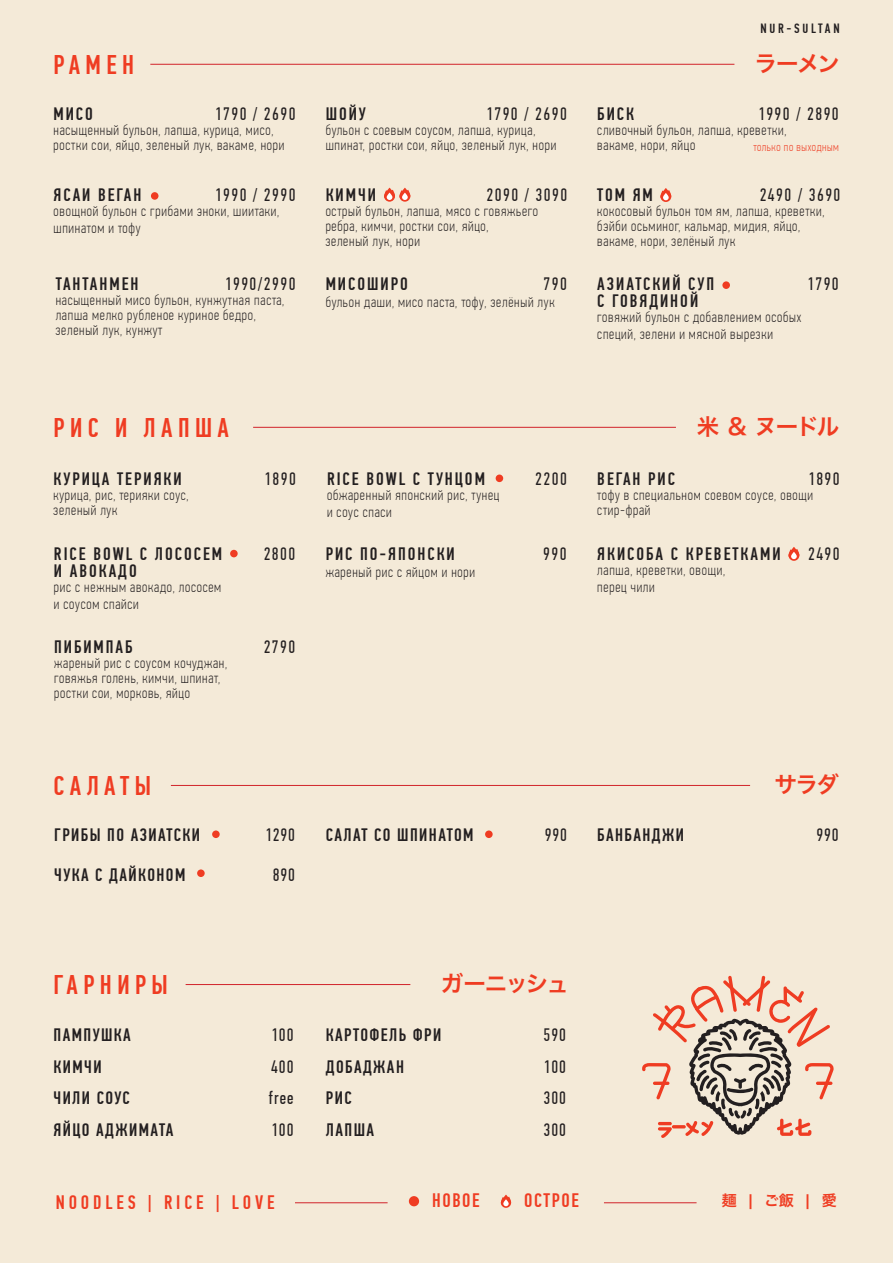
<style>
.page{position:relative;width:893px;height:1263px;background:#f4ead8}
.page>*{position:absolute;margin:0;border:0;box-sizing:border-box;transform-origin:0 0}
.t1{font:500 27px "PF Din Text Comp Pro";letter-spacing:.2em;color:#ef3c22}
.t2{font:22.5px "Hira Kaku Pro W6";letter-spacing:-.065em;color:#ef3c22}
.t3{font:500 19.5px "PF Din Text Comp Pro";letter-spacing:.2em;color:#ef3c22}
.t4{font:500 18px/16.6px "PF Din Text Comp Pro";letter-spacing:.11em;color:#231f20}
.t5{font:18px "PF Din Text Comp Pro";letter-spacing:.08em;color:#231f20}
.t6{font:500 18px "PF Din Text Comp Pro";letter-spacing:.08em;color:#231f20}
.t7{font:100 15px/15px "PF Din Text Comp Pro";letter-spacing:.05em;color:#231f20}
.t8{font:15px "Hira Kaku Pro W6";color:#ef3c22}
.t9{font:500 13.5px "PF Din Text Comp Pro";letter-spacing:.2em;color:#231f20}
.t10{font:100 12.15px "PF Din Text Comp Pro";letter-spacing:.05em;color:#ef3c22}
</style>
<div class="page">
<svg style="left:384px;top:188px;width:11px;height:14px"></svg>
<svg style="left:399px;top:188px;width:11px;height:14px"></svg>
<svg style="left:384px;top:190px;width:27px;height:10px"></svg>
<div style="left:402px;top:193px;width:6px;height:7px;background:#fff;border-radius:3px"></div>
<svg style="left:660px;top:188px;width:11px;height:14px"></svg>
<svg style="left:660px;top:190px;width:12px;height:10px"></svg>
<svg style="left:663px;top:193px;width:6px;height:7px"></svg>
<hr style="left:150px;top:64px;width:584px;height:1px;background:#d1232a">
<div style="left:722px;top:281px;width:8px;height:8px;background:#ef3c22;border-radius:50%"></div>
<div style="left:151px;top:192px;width:7px;height:8px;background:#ef3c22;border-radius:50%"></div>
<hr style="left:253px;top:427px;width:423px;height:1px;background:#d1232a">
<hr style="left:171px;top:785px;width:579px;height:1px;background:#d1232a">
<svg style="left:788px;top:547px;width:11px;height:14px"></svg>
<svg style="left:788px;top:549px;width:12px;height:10px"></svg>
<div style="left:791px;top:552px;width:6px;height:7px;background:#fff;border-radius:3px"></div>
<div style="left:230px;top:550px;width:8px;height:7px;background:#ef3c22;border-radius:50%"></div>
<div style="left:496px;top:474px;width:7px;height:8px;background:#ef3c22;border-radius:50%"></div>
<hr style="left:295px;top:1202px;width:93px;height:1px;background:#d1232a">
<hr style="left:604px;top:1202px;width:93px;height:1px;background:#d1232a">
<div style="left:409px;top:1196px;width:10px;height:10px;background:#ef3c22;border-radius:50%"></div>
<svg style="left:501px;top:1194px;width:10px;height:14px"></svg>
<svg style="left:500px;top:1196px;width:11px;height:10px"></svg>
<svg style="left:503px;top:1199px;width:6px;height:7px"></svg>
<div style="left:212px;top:830px;width:8px;height:8px;background:#ef3c22;border-radius:50%"></div>
<div style="left:197px;top:869px;width:8px;height:8px;background:#ef3c22;border-radius:50%"></div>
<div style="left:485px;top:830px;width:8px;height:8px;background:#ef3c22;border-radius:50%"></div>
<hr style="left:186px;top:984px;width:224px;height:1px;background:#d1232a">
<svg style="left:642px;top:976px;width:192px;height:162px;background:#dbc2b1"></svg>
<svg style="left:816px;top:1081px;width:16px;height:4px"></svg>
<p class="t9" style="left:761px;top:21px;width:81px">NUR-SULTAN</p>
<p class="t1" style="left:54px;top:49px;width:82px">РАМЕН</p>
<p class="t2" style="left:754px;top:43px;width:87px">ラーメン</p>
<p class="t4" style="left:597px;top:106px;width:38px">БИСК</p>
<p class="t7" style="left:597px;top:123px;width:191px">сливочный бульон, лапша, креветки, вакаме, нори, яйцо</p>
<p class="t4" style="left:326px;top:106px;width:42px">ШОЙУ</p>
<p class="t7" style="left:326px;top:123px;width:232px">бульон с соевым соусом, лапша, курица, шпинат, ростки сои, яйцо, зеленый лук, нори</p>
<p class="t5" style="left:215px;top:104px;width:82px">1790 / 2690</p>
<p class="t5" style="left:486px;top:104px;width:82px">1790 / 2690</p>
<p class="t5" style="left:758px;top:104px;width:82px">1990 / 2890</p>
<p class="t10" style="left:753px;top:140px;width:87px">только по выходным</p>
<p class="t4" style="left:54px;top:106px;width:41px">МИСО</p>
<p class="t7" style="left:54px;top:123px;width:232px">насыщенный бульон, лапша, курица, мисо, ростки сои, яйцо, зеленый лук, вакаме, нори</p>
<p class="t5" style="left:215px;top:185px;width:82px">1990 / 2990</p>
<p class="t4" style="left:54px;top:187px;width:89px">ЯСАИ ВЕГАН</p>
<p class="t7" style="left:54px;top:203px;width:227px;line-height:16.6px">овощной бульон с грибами эноки, шиитаки, шпинатом и тофу</p>
<p class="t5" style="left:487px;top:185px;width:82px">2090 / 3090</p>
<p class="t4" style="left:326px;top:187px;width:52px">КИМЧИ</p>
<p class="t7" style="left:326px;top:203px;width:214px">острый бульон, лапша, мясо с говяжьего ребра, кимчи, ростки сои, яйцо,<br>зеленый лук, нори</p>
<p class="t5" style="left:760px;top:185px;width:82px">2490 / 3690</p>
<p class="t4" style="left:597px;top:187px;width:57px">ТОМ ЯМ</p>
<p class="t7" style="left:597px;top:203px;width:229px">кокосовый бульон том ям, лапша, креветки, бэйби осьминог, кальмар, мидия, яйцо, вакаме, нори, зелёный лук</p>
<p class="t5" style="left:225px;top:274px;width:72px">1990/2990</p>
<p class="t4" style="left:56px;top:276px;width:84px">ТАНТАНМЕН</p>
<p class="t7" style="left:56px;top:293px;width:230px">насыщенный мисо бульон, кунжутная паста, лапша мелко рубленое куриное бедро, зеленый лук, кунжут</p>
<p class="t5" style="left:543px;top:274px;width:25px">790</p>
<p class="t4" style="left:597px;top:276px;width:118px">АЗИАТСКИЙ СУП<br>С ГОВЯДИНОЙ</p>
<p class="t7" style="left:597px;top:308px;width:205px;line-height:16.6px">говяжий бульон с добавлением особых специй, зелени и мясной вырезки</p>
<p class="t4" style="left:326px;top:276px;width:84px">МИСОШИРО</p>
<p class="t7" style="left:326px;top:294px;width:230px">бульон даши, мисо паста, тофу, зелёный лук</p>
<p class="t5" style="left:807px;top:274px;width:33px">1790</p>
<p class="t1" style="left:54px;top:412px;width:177px">РИС И ЛАПША</p>
<p class="t2" style="left:697px;top:406px;width:144px">米 &amp; ヌードル</p>
<p class="t4" style="left:54px;top:471px;width:130px">КУРИЦА ТЕРИЯКИ</p>
<p class="t7" style="left:54px;top:487px;width:137px">курица, рис, терияки соус, зеленый лук</p>
<p class="t5" style="left:264px;top:469px;width:33px">1890</p>
<p class="t4" style="left:327px;top:471px;width:159px">RICE BOWL С ТУНЦОМ</p>
<p class="t7" style="left:327px;top:486px;width:174px;line-height:16.6px">обжаренный японский рис, тунец и соус спаси</p>
<p class="t5" style="left:535px;top:469px;width:33px">2200</p>
<p class="t4" style="left:597px;top:471px;width:79px">ВЕГАН РИС</p>
<p class="t7" style="left:597px;top:487px;width:217px">тофу в специальном соевом соусе, овощи стир-фрай</p>
<p class="t5" style="left:808px;top:469px;width:33px">1890</p>
<p class="t4" style="left:54px;top:546px;width:170px">RICE BOWL С ЛОСОСЕМ<br>И АВОКАДО</p>
<p class="t7" style="left:54px;top:578px;width:169px;line-height:16.6px">рис с нежным авокадо, лососем и соусом спайси</p>
<p class="t5" style="left:264px;top:544px;width:33px">2800</p>
<p class="t4" style="left:326px;top:546px;width:131px">РИС ПО-ЯПОНСКИ</p>
<p class="t7" style="left:326px;top:564px;width:151px">жареный рис с яйцом и нори</p>
<p class="t5" style="left:543px;top:544px;width:25px">990</p>
<p class="t4" style="left:597px;top:546px;width:185px">ЯКИСОБА С КРЕВЕТКАМИ</p>
<p class="t7" style="left:597px;top:562px;width:129px;line-height:16.6px">лапша, креветки, овощи, перец чили</p>
<p class="t5" style="left:808px;top:544px;width:33px">2490</p>
<p class="t4" style="left:54px;top:638px;width:80px">ПИБИМПАБ</p>
<p class="t7" style="left:54px;top:655px;width:174px">жареный рис с соусом кочуджан, говяжья голень, кимчи, шпинат, ростки сои, морковь, яйцо</p>
<p class="t5" style="left:264px;top:636px;width:33px">2790</p>
<p class="t1" style="left:54px;top:770px;width:99px">САЛАТЫ</p>
<p class="t2" style="left:774px;top:764px;width:66px">サラダ</p>
<p class="t6" style="left:54px;top:824px;width:147px">ГРИБЫ ПО АЗИАТСКИ</p>
<p class="t5" style="left:265px;top:824px;width:32px">1290</p>
<p class="t6" style="left:326px;top:824px;width:149px">САЛАТ СО ШПИНАТОМ</p>
<p class="t5" style="left:545px;top:824px;width:24px">990</p>
<p class="t6" style="left:597px;top:824px;width:88px">БАНБАНДЖИ</p>
<p class="t5" style="left:816px;top:824px;width:24px">990</p>
<p class="t6" style="left:54px;top:864px;width:133px">ЧУКА С ДАЙКОНОМ</p>
<p class="t5" style="left:273px;top:864px;width:24px">890</p>
<p class="t1" style="left:54px;top:969px;width:116px">ГАРНИРЫ</p>
<p class="t2" style="left:441px;top:963px;width:130px">ガーニッシュ</p>
<p class="t6" style="left:54px;top:1024px;width:79px">ПАМПУШКА</p>
<p class="t5" style="left:271px;top:1025px;width:24px">100</p>
<p class="t4" style="left:54px;top:1058px;width:50px">КИМЧИ</p>
<p class="t5" style="left:271px;top:1056px;width:24px">400</p>
<p class="t6" style="left:54px;top:1087px;width:78px">ЧИЛИ СОУС</p>
<p class="t5" style="left:269px;top:1088px;width:26px">free</p>
<p class="t6" style="left:54px;top:1119px;width:121px">ЯЙЦО АДЖИМАТА</p>
<p class="t5" style="left:271px;top:1119px;width:24px">100</p>
<p class="t6" style="left:326px;top:1024px;width:117px">КАРТОФЕЛЬ ФРИ</p>
<p class="t5" style="left:544px;top:1025px;width:24px">590</p>
<p class="t6" style="left:326px;top:1056px;width:80px">ДОБАДЖАН</p>
<p class="t5" style="left:544px;top:1056px;width:24px">100</p>
<p class="t4" style="left:326px;top:1090px;width:27px">РИС</p>
<p class="t5" style="left:544px;top:1088px;width:24px">300</p>
<p class="t4" style="left:326px;top:1121px;width:50px">ЛАПША</p>
<p class="t5" style="left:544px;top:1119px;width:24px">300</p>
<p class="t3" style="left:56px;top:1191px;width:220px">NOODLES | RICE | LOVE</p>
<p class="t3" style="left:432px;top:1189px;width:49px">НОВОЕ</p>
<p class="t3" style="left:524px;top:1189px;width:56px">ОСТРОЕ</p>
<p class="t8" style="left:722px;top:1187px;width:117px">麺 | ご飯 | 愛</p>
</div>
